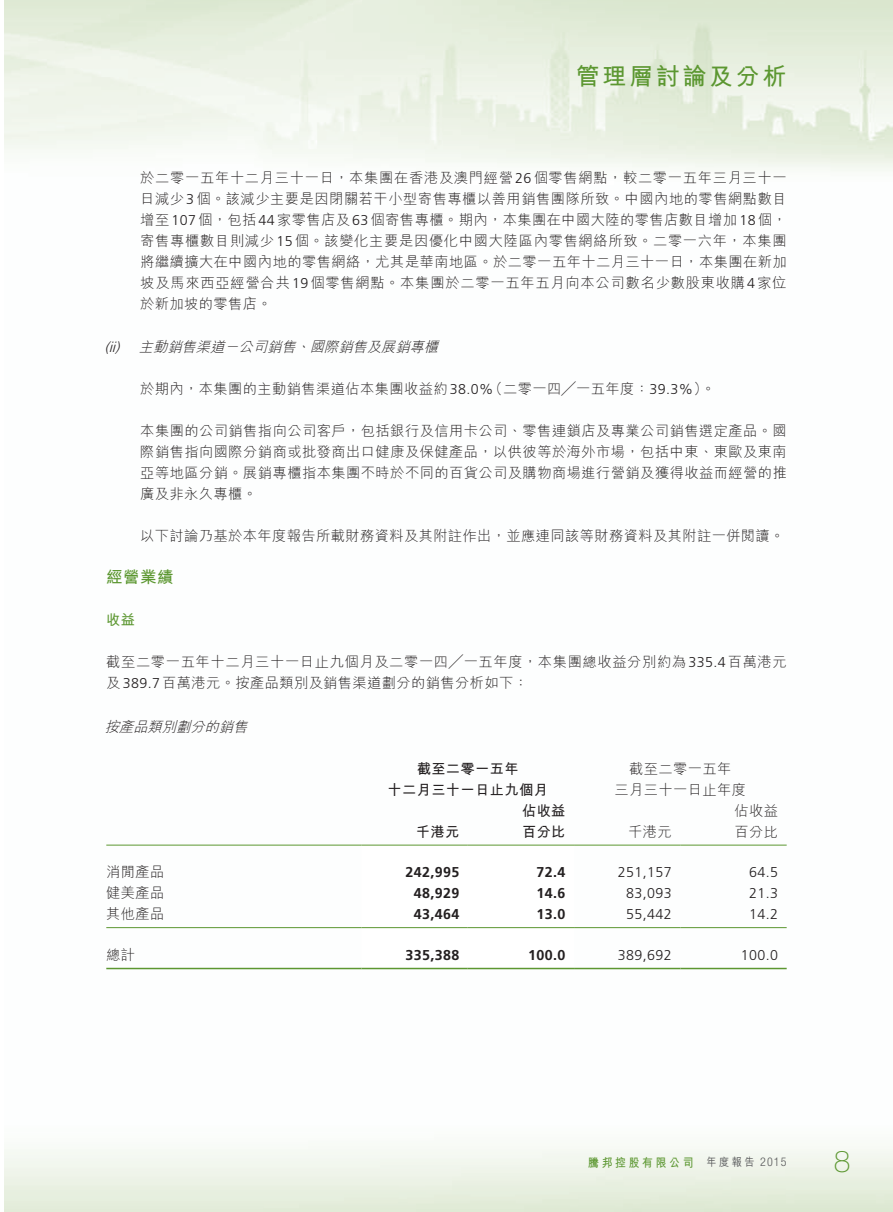
<style>
.page{position:relative;width:893px;height:1212px;background:#fff}
.page>*{position:absolute;margin:0;border:0;box-sizing:border-box;transform-origin:0 0}
.t1{font:100 30px "Helvetica Neue LT Std";color:#5c9731}
.t2{font:700 24px "M Hei HK";letter-spacing:.11em;color:#5c9731}
._3__標題{font:700 16.5px "M Hei HK";color:#5c9731}
._1__內文{font:300 14.25px/21px "M Hei HK";letter-spacing:.03em;color:#231f20;text-align:justify}
._1__內文-2{font:700 14.25px "Frutiger LT Std";letter-spacing:.03em;color:#231f20}
._1__內文-3{font:300 14.25px "Frutiger LT Std";letter-spacing:.03em;color:#231f20}
._5__副副標題{font:italic 300 14.25px "M Hei HK";color:#231f20}
._1__內文-4{font:700 14.25px "M Hei HK";letter-spacing:.03em;color:#231f20}
._4__副標題{font:700 14.25px "M Hei HK";color:#5c9731}
.t3{font:700 12px "M Hei HK";letter-spacing:.25em;color:#5c9731;scale:.9 1}
.s1{font-family:"Frutiger LT Std"}
.s2{font-weight:500;font-size:11.25px;color:#57585a}
.s3{font-family:"Helvetica Neue LT Std";font-weight:300;font-stretch:condensed;color:#57585a}
</style>
<div class="page">
<svg style="left:361px;top:928px;width:213px;height:40px"></svg>
<hr style="left:106px;top:845px;width:255px;height:1px;background:#5c9731">
<hr style="left:361px;top:845px;width:107px;height:1px;background:#5c9731">
<hr style="left:468px;top:845px;width:106px;height:1px;background:#5c9731">
<hr style="left:574px;top:845px;width:106px;height:1px;background:#5c9731">
<hr style="left:680px;top:845px;width:107px;height:1px;background:#5c9731">
<hr style="left:106px;top:927px;width:255px;height:1px;background:#5c9731">
<hr style="left:361px;top:927px;width:107px;height:1px;background:#5c9731">
<hr style="left:468px;top:927px;width:106px;height:1px;background:#5c9731">
<hr style="left:574px;top:927px;width:106px;height:1px;background:#5c9731">
<hr style="left:680px;top:927px;width:107px;height:1px;background:#5c9731">
<hr style="left:106px;top:968px;width:255px;height:1px;background:#5c9731">
<hr style="left:361px;top:968px;width:107px;height:1px;background:#5c9731">
<hr style="left:468px;top:968px;width:106px;height:1px;background:#5c9731">
<hr style="left:574px;top:968px;width:106px;height:1px;background:#5c9731">
<hr style="left:680px;top:968px;width:107px;height:1px;background:#5c9731">
<h2 class="t2" style="left:576px;top:59px;width:212px">管理層討論及分析</h2>
<p class="_1__內文" style="left:140px;top:167px;width:648px">於二零一五年十二月三十一日，本集團在香港及澳門經營<span class="s1">26</span>個零售網點，較二零一五年三月三十一日減少<span class="s1">3</span>個。該減少主要是因閉關若干小型寄售專櫃以善用銷售團隊所致。中國內地的零售網點數目增至<span class="s1">107</span>個，包括<span class="s1">44</span>家零售店及<span class="s1">63</span>個寄售專櫃。期內，本集團在中國大陸的零售店數目增加<span class="s1">18</span>個，寄售專櫃數目則減少<span class="s1">15</span>個。該變化主要是因優化中國大陸區內零售網絡所致。二零一六年，本集團將繼續擴大在中國內地的零售網絡，尤其是華南地區。於二零一五年十二月三十一日，本集團在新加坡及馬來西亞經營合共<span class="s1">19</span>個零售網點。本集團於二零一五年五月向本公司數名少數股東收購<span class="s1">4</span>家位於新加坡的零售店。</p>
<p class="_5__副副標題" style="left:105px;top:340px;width:339px"><span class="s1">(ii)</span> 主動銷售渠道－公司銷售、國際銷售及展銷專櫃</p>
<p class="_1__內文" style="left:140px;top:378px;width:576px">於期內，本集團的主動銷售渠道佔本集團收益約<span class="s1">38.0%</span>（二零一四╱一五年度：<span class="s1">39.3%</span>）。</p>
<p class="_1__內文" style="left:140px;top:420px;width:648px">本集團的公司銷售指向公司客戶，包括銀行及信用卡公司、零售連鎖店及專業公司銷售選定產品。國際銷售指向國際分銷商或批發商出口健康及保健產品，以供彼等於海外市場，包括中東、東歐及東南亞等地區分銷。展銷專櫃指本集團不時於不同的百貨公司及購物商場進行營銷及獲得收益而經營的推廣及非永久專櫃。</p>
<p class="_1__內文" style="left:140px;top:525px;width:646px">以下討論乃基於本年度報告所載財務資料及其附註作出，並應連同該等財務資料及其附註一併閱讀。</p>
<p class="_3__標題" style="left:106px;top:565px;width:69px">經營業績</p>
<p class="_4__副標題" style="left:106px;top:610px;width:30px">收益</p>
<p class="_1__內文" style="left:106px;top:651px;width:682px">截至二零一五年十二月三十一日止九個月及二零一四╱一五年度，本集團總收益分別約為<span class="s1">335.4</span>百萬港元及<span class="s1">389.7</span>百萬港元。按產品類別及銷售渠道劃分的銷售分析如下：</p>
<p class="_5__副副標題" style="left:105px;top:719px;width:148px">按產品類別劃分的銷售</p>
<p class="_1__內文-4" style="left:417px;top:758px;width:104px">截至二零一五年</p>
<p class="_1__內文-4" style="left:387px;top:779px;width:162px">十二月三十一日止九個月</p>
<p class="_1__內文" style="left:629px;top:758px;width:104px">截至二零一五年</p>
<p class="_1__內文" style="left:615px;top:779px;width:133px">三月三十一日止年度</p>
<p class="_1__內文-4" style="left:522px;top:800px;width:45px">佔收益</p>
<p class="_1__內文" style="left:735px;top:800px;width:45px">佔收益</p>
<p class="_1__內文-4" style="left:416px;top:821px;width:45px">千港元</p>
<p class="_1__內文-4" style="left:522px;top:821px;width:45px">百分比</p>
<p class="_1__內文" style="left:628px;top:821px;width:45px">千港元</p>
<p class="_1__內文" style="left:735px;top:821px;width:45px">百分比</p>
<p class="_1__內文" style="left:106px;top:861px;width:60px">消閒產品</p>
<p class="_1__內文-2" style="left:405px;top:864px;width:55px">242,995</p>
<p class="_1__內文-2" style="left:537px;top:864px;width:30px">72.4</p>
<p class="_1__內文-3" style="left:618px;top:864px;width:55px">251,157</p>
<p class="_1__內文-3" style="left:749px;top:864px;width:30px">64.5</p>
<p class="_1__內文" style="left:106px;top:882px;width:60px">健美產品</p>
<p class="_1__內文-2" style="left:414px;top:885px;width:47px">48,929</p>
<p class="_1__內文-2" style="left:537px;top:885px;width:30px">14.6</p>
<p class="_1__內文-3" style="left:626px;top:885px;width:47px">83,093</p>
<p class="_1__內文-3" style="left:749px;top:885px;width:30px">21.3</p>
<p class="_1__內文" style="left:106px;top:903px;width:60px">其他產品</p>
<p class="_1__內文-2" style="left:414px;top:906px;width:47px">43,464</p>
<p class="_1__內文-2" style="left:537px;top:906px;width:30px">13.0</p>
<p class="_1__內文-3" style="left:626px;top:906px;width:47px">55,442</p>
<p class="_1__內文-3" style="left:749px;top:906px;width:30px">14.2</p>
<p class="_1__內文" style="left:106px;top:944px;width:30px">總計</p>
<p class="_1__內文-2" style="left:405px;top:946px;width:55px">335,388</p>
<p class="_1__內文-2" style="left:528px;top:946px;width:39px">100.0</p>
<p class="_1__內文-3" style="left:618px;top:947px;width:55px">389,692</p>
<p class="_1__內文-3" style="left:741px;top:947px;width:39px">100.0</p>
<p class="t3" style="left:588px;top:1153px;width:222px">騰邦控股有限公司 <span class="s2">年度報告</span> <span class="s3">2015</span></p>
<p class="t1" style="left:834px;top:1144px;width:18px">8</p>
</div>
